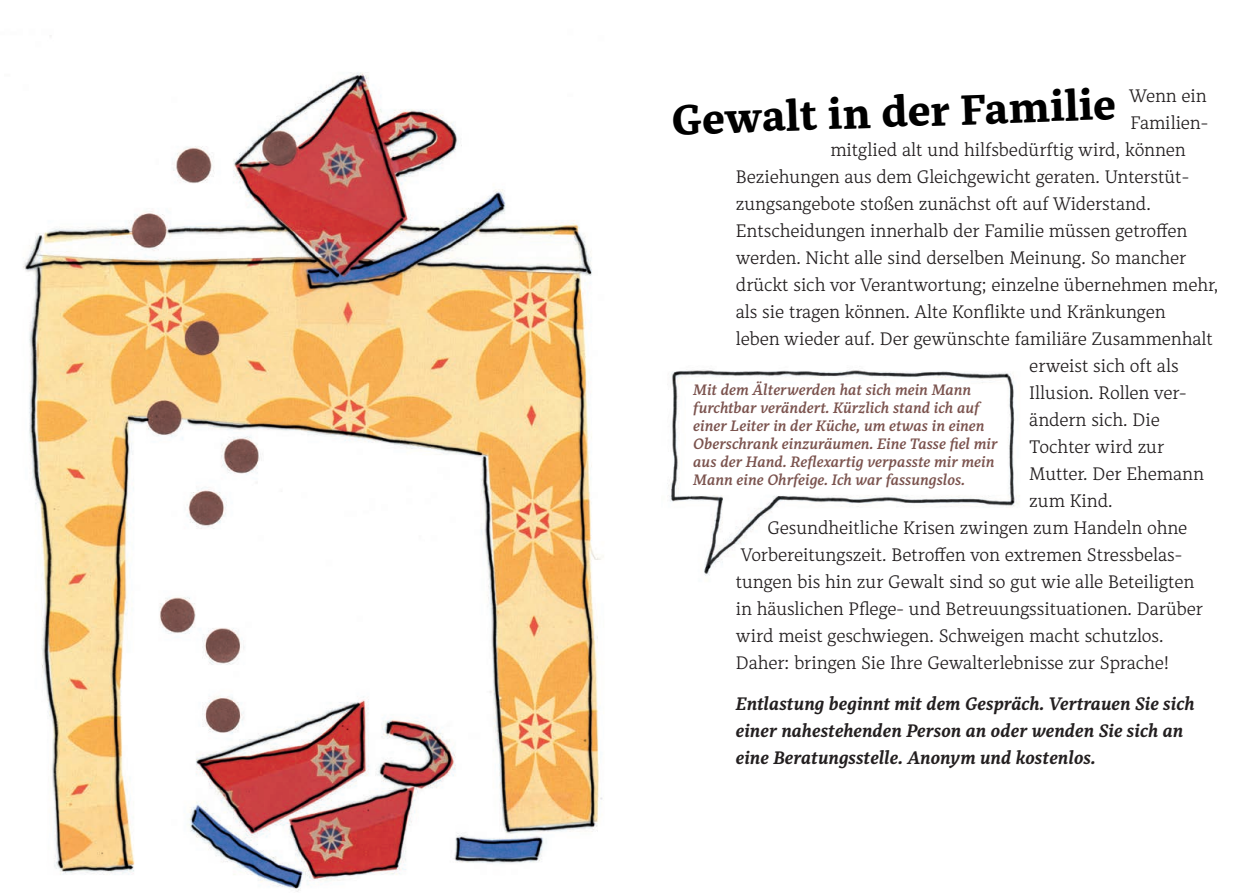
<style>
.page{position:relative;width:1259px;height:893px;background:#fff}
.page>*{position:absolute;margin:0;border:0;box-sizing:border-box;transform-origin:0 0}
.t1{font:800 42px "Alkes";color:#000}
.t2{font:300 18px/27px "Alkes";letter-spacing:-.005em;color:#231f20}
.t3{font:italic 700 18px/27px "Alkes";color:#231f20}
.t4{font:italic 600 15px/18px "Alkes";color:#7b534e}
</style>
<div class="page">
<img style="left:668px;top:369px;width:350px;height:207px">
<img style="left:23px;top:35px;width:580px;height:857px">
<p class="t1" style="left:670px;top:92px;width:446px;rotate:-2deg">Gewalt in der Familie</p>
<p class="t2" style="left:1129px;top:82px;width:79px">Wenn ein</p>
<p class="t2" style="left:1130px;top:109px;width:79px">Familien-</p>
<p class="t2" style="left:830px;top:136px;width:357px">mitglied alt und hilfsbedürftig wird, können</p>
<p class="t2" style="left:736px;top:163px;width:455px">Beziehungen aus dem Gleichgewicht geraten. Unterstüt&shy;zungsangebote stoßen zunächst oft auf Widerstand.</p>
<p class="t2" style="left:736px;top:217px;width:484px">Entscheidungen innerhalb der Familie müssen getroffen werden. Nicht alle sind derselben Meinung. So mancher drückt sich vor Verantwortung; einzelne übernehmen mehr, als sie tragen können. Alte Konflikte und Kränkungen</p>
<p class="t2" style="left:1029px;top:325px;width:185px;text-indent:-293px">leben wieder auf. Der gewünschte familiäre Zusammenhalt erweist sich oft als<br>Illusion. Rollen ver-</p>
<p class="t2" style="left:1029px;top:406px;width:132px">ändern sich. Die</p>
<p class="t2" style="left:1029px;top:433px;width:136px">Tochter wird zur</p>
<p class="t2" style="left:1029px;top:460px;width:176px">Mutter. Der Ehemann zum Kind.</p>
<p class="t2" style="left:740px;top:514px;width:448px;text-align:right">Gesundheitliche Krisen zwingen zum Handeln ohne<br>Vorbereitungszeit. Betroffen von extremen Stressbelas-</p>
<p class="t2" style="left:736px;top:568px;width:469px">tungen bis hin zur Gewalt sind so gut wie alle Beteiligten in häuslichen Pflege- und Betreuungssituationen. Darüber wird meist geschwiegen. Schweigen macht schutzlos.</p>
<p class="t2" style="left:736px;top:649px;width:435px">Daher: bringen Sie Ihre Gewalterlebnisse zur Sprache!</p>
<p class="t3" style="left:736px;top:689px;width:460px">Entlastung beginnt mit dem Gespräch. Vertrauen Sie sich</p>
<p class="t3" style="left:736px;top:716px;width:449px">einer nahestehenden Person an oder wenden Sie sich an eine Beratungsstelle. Anonym und kostenlos.</p>
<p class="t4" style="left:693px;top:380px;width:306px">Mit dem Älterwerden hat sich mein Mann furchtbar verändert. Kürzlich stand ich auf einer Leiter in der Küche, um etwas in einen Oberschrank einzuräumen. Eine Tasse fiel mir aus der Hand. Reflexartig verpasste mir mein Mann eine Ohrfeige. Ich war fassungslos.</p>
</div>
